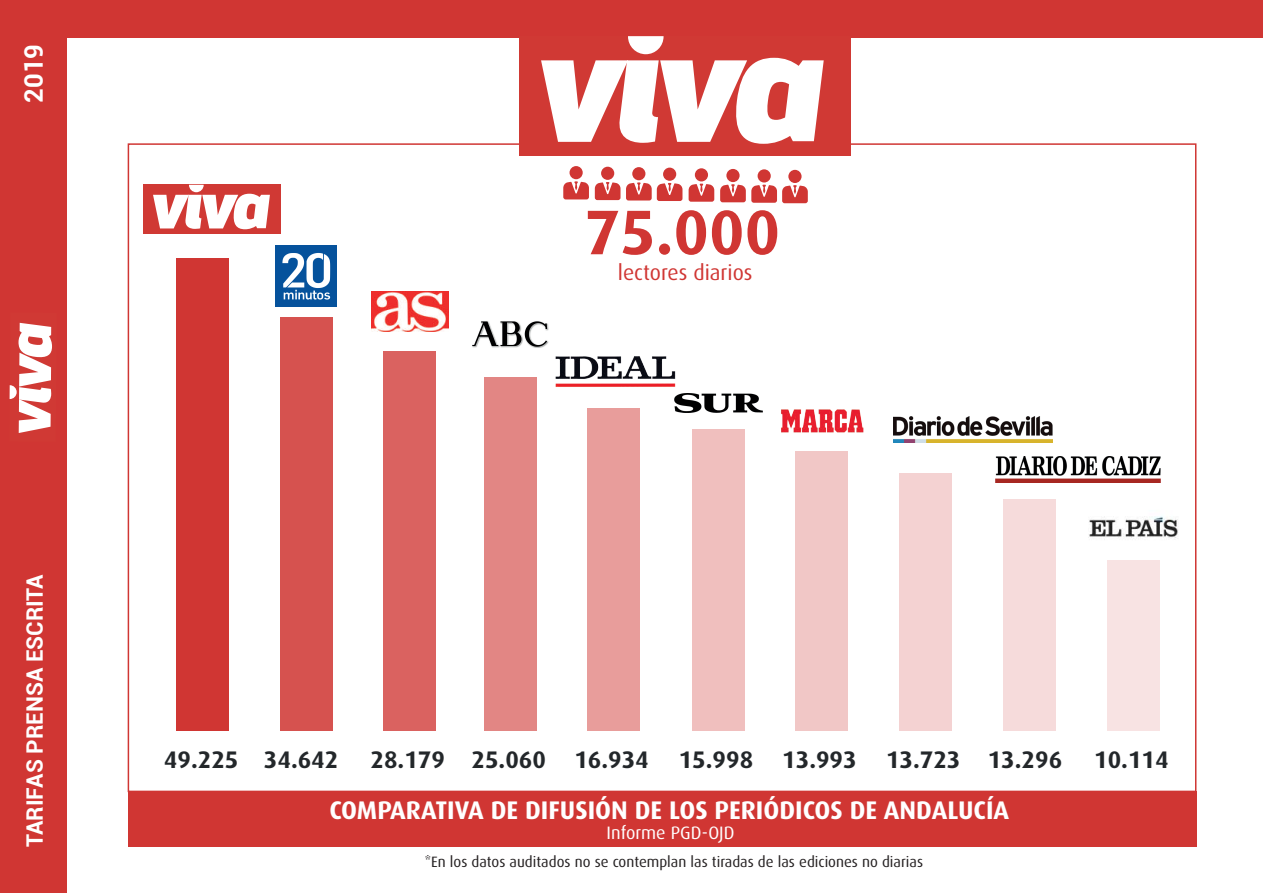
<style>
.page{position:relative;width:1263px;height:893px;background:#fff}
.page>*{position:absolute;margin:0;border:0;box-sizing:border-box;transform-origin:0 0}
.t1{font:700 63.15px "Dax";color:#d03633}
.t2{font:700 25.5px "Dax";color:#fff}
.t3{font:700 25.5px "Roboto";color:#fff}
.t4{font:700 24px "Dax";color:#23272a}
.t5{font:700 22.65px "Roboto";color:#fff}
.t6{font:21.45px "Dax";color:#d03633}
.t7{font:18px "Dax";color:#fff}
.t8{font:15px "Dax";color:#231f20}
</style>
<div class="page">
<div style="left:0;top:0;width:67px;height:893px;background:#d03633"></div>
<div style="left:0;top:0;width:1263px;height:37px;background:#d03633"></div>
<svg style="left:9px;top:322px;width:43px;height:111px"></svg>
<div style="left:519px;top:36px;width:331px;height:120px;background:#d03934"></div>
<svg style="left:541px;top:36px;width:283px;height:108px"></svg>
<div style="left:177px;top:258px;width:52px;height:473px;background:#d03633"></div>
<div style="left:280px;top:318px;width:52px;height:413px;background:#d6524f"></div>
<div style="left:384px;top:351px;width:52px;height:380px;background:#da6260"></div>
<div style="left:485px;top:377px;width:52px;height:354px;background:#e28684"></div>
<div style="left:587px;top:409px;width:53px;height:322px;background:#e89d9b"></div>
<div style="left:692px;top:430px;width:52px;height:301px;background:#f0bfbe"></div>
<div style="left:795px;top:451px;width:52px;height:280px;background:#f1c7c6"></div>
<div style="left:899px;top:473px;width:52px;height:258px;background:#f4d2d2"></div>
<div style="left:1003px;top:500px;width:52px;height:231px;background:#f6dbdb"></div>
<div style="left:144px;top:185px;width:137px;height:49px;background:#d03934"></div>
<svg style="left:153px;top:185px;width:117px;height:44px"></svg>
<div style="left:128px;top:791px;width:1068px;height:56px;background:#d03633"></div>
<div style="left:569px;top:166px;width:14px;height:13px;background:#d03633;border-radius:50%"></div>
<svg style="left:563px;top:181px;width:26px;height:18px"></svg>
<div style="left:601px;top:167px;width:13px;height:13px;background:#d03633;border-radius:50%"></div>
<svg style="left:595px;top:182px;width:25px;height:18px"></svg>
<div style="left:632px;top:167px;width:13px;height:13px;background:#d03633;border-radius:50%"></div>
<div style="left:663px;top:168px;width:13px;height:13px;background:#d03633;border-radius:50%"></div>
<svg style="left:626px;top:182px;width:56px;height:19px"></svg>
<div style="left:695px;top:168px;width:13px;height:13px;background:#d03633;border-radius:50%"></div>
<svg style="left:689px;top:184px;width:25px;height:18px"></svg>
<div style="left:726px;top:169px;width:14px;height:13px;background:#d03633;border-radius:50%"></div>
<div style="left:758px;top:169px;width:13px;height:14px;background:#d03633;border-radius:50%"></div>
<div style="left:788px;top:170px;width:13px;height:13px;background:#d03633;border-radius:50%"></div>
<svg style="left:720px;top:184px;width:88px;height:19px"></svg>
<img style="left:276px;top:245px;width:61px;height:61px">
<img style="left:371px;top:291px;width:77px;height:41px">
<img style="left:472px;top:321px;width:77px;height:27px">
<img style="left:505px;top:334px;width:171px;height:53px">
<img style="left:781px;top:409px;width:83px;height:24px">
<img style="left:894px;top:416px;width:158px;height:27px">
<img style="left:996px;top:456px;width:164px;height:26px">
<img style="left:674px;top:393px;width:88px;height:20px">
<div style="left:1107px;top:560px;width:52px;height:171px;background:#f8e3e3"></div>
<img style="left:1088px;top:516px;width:90px;height:24px">
<h2 class="t3" style="left:16px;top:103px;width:60px;rotate:-90deg">2019</h2>
<h3 class="t5" style="left:19px;top:847px;width:274px;rotate:-90deg">TARIFAS PRENSA ESCRITA</h3>
<h1 class="t1" style="left:584px;top:197px;width:197px">75.000</h1>
<h3 class="t6" style="left:618px;top:261px;width:136px">lectores diarios</h3>
<h3 class="t4" style="left:164px;top:746px;width:176px">49.225 34.642</h3>
<h3 class="t4" style="left:370px;top:746px;width:693px">28.179 25.060 16.934 15.998 13.993 13.723 13.296</h3>
<h2 class="t2" style="left:329px;top:796px;width:681px">COMPARATIVA DE DIFUSIÓN DE LOS PERIÓDICOS DE ANDALUCÍA</h2>
<p class="t8" style="left:425px;top:854px;width:500px">*En los datos auditados no se contemplan las tiradas de las ediciones no diarias</p>
<p class="t7" style="left:607px;top:822px;width:129px">Informe PGD-OJD</p>
<h3 class="t4" style="left:1094px;top:746px;width:76px">10.114</h3>
</div>
